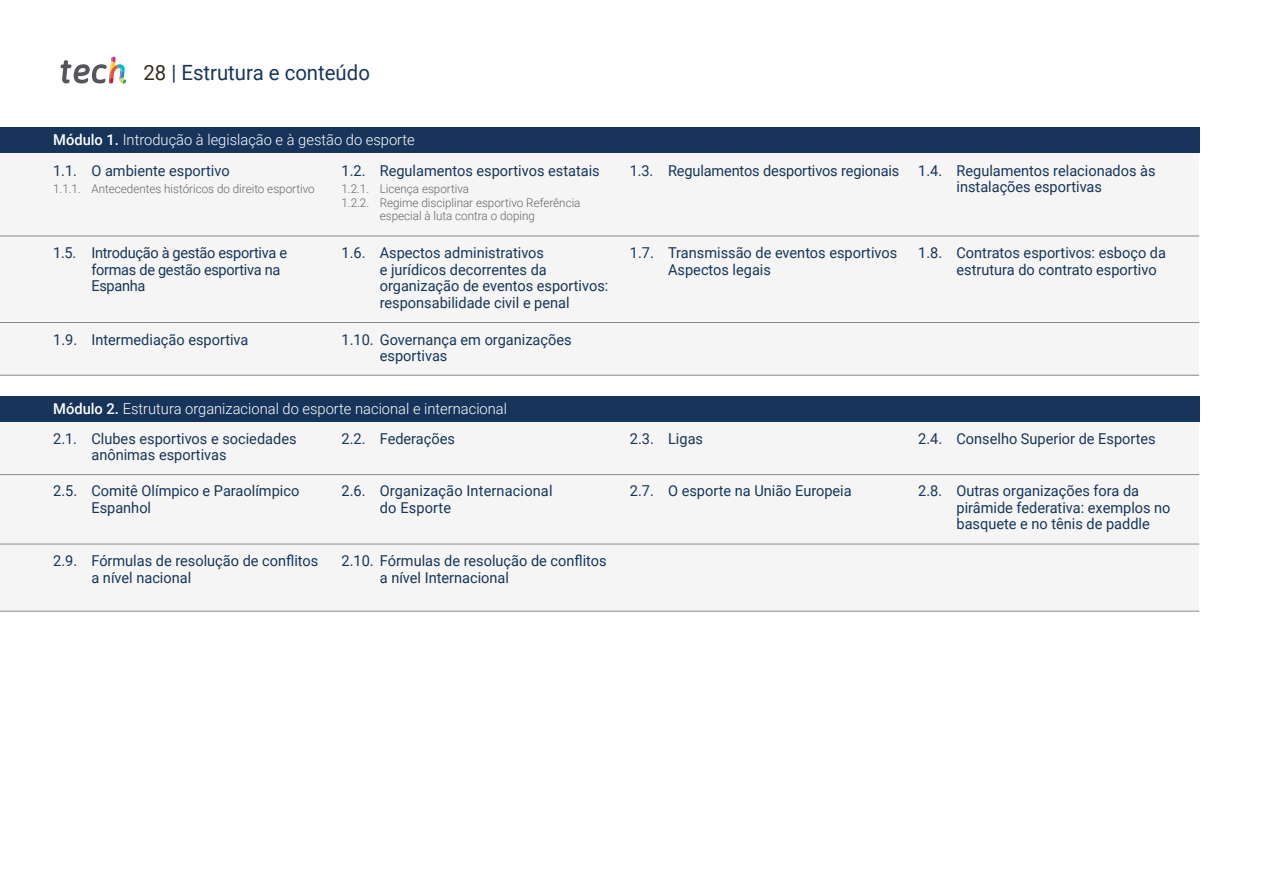
<style>
.page{position:relative;width:1263px;height:893px;background:#fff}
.page>*{position:absolute;margin:0;border:0;box-sizing:border-box;transform-origin:0 0}
.t1{font:21px "Roboto";color:#1a355c}
.t2{font:15px/16.5px "Roboto";color:#17355b}
.t3{font:300 15px "Roboto";color:#fff}
.t4{font:15px/16.5px "Roboto";letter-spacing:-.02em;color:#17355b}
.t5{font:300 12px "Roboto";color:#61646a}
.s1{color:#312e20}
.s2{font-weight:500}
</style>
<div class="page">
<svg style="left:61px;top:57px;width:65px;height:27px"></svg>
<div style="left:0;top:128px;width:1199px;height:247px;background:#f4f5f4"></div>
<div style="left:0;top:397px;width:1199px;height:214px;background:#f4f5f4"></div>
<div style="left:0;top:128px;width:1199px;height:25px;background:#17355b"></div>
<div style="left:0;top:397px;width:1199px;height:25px;background:#17355b"></div>
<hr style="left:0;top:322px;width:1199px;height:1px;background:#878a8e">
<hr style="left:0;top:236px;width:1199px;height:1px;background:#878a8e">
<hr style="left:0;top:474px;width:1199px;height:1px;background:#878a8e">
<hr style="left:0;top:544px;width:1199px;height:1px;background:#878a8e">
<hr style="left:0;top:611px;width:1199px;height:1px;background:#878a8e">
<hr style="left:0;top:375px;width:1199px;height:1px;background:#878a8e">
<h1 class="t1" style="left:144px;top:57px;width:228px"><span class="s1">28</span> | Estrutura e conteúdo</h1>
<p class="t3" style="left:53px;top:129px;width:363px"><span class="s2">Módulo 1.</span> Introdução à legislação e à gestão do esporte</p>
<p class="t2" style="left:53px;top:162px;width:178px">1.1. O ambiente esportivo</p>
<p class="t5" style="left:53px;top:181px;width:263px">1.1.1. Antecedentes históricos do direito esportivo</p>
<p class="t2" style="left:341px;top:162px;width:260px">1.2. Regulamentos esportivos estatais</p>
<p class="t5" style="left:341px;top:181px;width:129px">1.2.1. Licença esportiva</p>
<p class="t5" style="left:341px;top:194px;width:240px">1.2.2. Regime disciplinar esportivo Referência</p>
<p class="t5" style="left:380px;top:208px;width:157px">especial à luta contra o doping</p>
<p class="t2" style="left:630px;top:162px;width:271px">1.3. Regulamentos desportivos regionais</p>
<p class="t2" style="left:956px;top:162px;width:201px;text-indent:-38px">1.4. Regulamentos relacionados às instalações esportivas</p>
<p class="t4" style="left:91px;top:244px;width:197px;text-indent:-38px">1.5. Introdução à gestão esportiva e formas de gestão esportiva na<br>Espanha</p>
<p class="t2" style="left:380px;top:244px;width:230px;text-indent:-38px">1.6. Aspectos administrativos<br>e jurídicos decorrentes da organização de eventos esportivos: responsabilidade civil e penal</p>
<p class="t2" style="left:668px;top:244px;width:231px;text-indent:-38px">1.7. Transmissão de eventos esportivos<br>Aspectos legais</p>
<p class="t2" style="left:956px;top:244px;width:211px;text-indent:-38px">1.8. Contratos esportivos: esboço da estrutura do contrato esportivo</p>
<p class="t2" style="left:53px;top:330px;width:197px">1.9. Intermediação esportiva</p>
<p class="t2" style="left:380px;top:330px;width:193px;text-indent:-38px">1.10. Governança em organizações esportivas</p>
<p class="t3" style="left:53px;top:398px;width:455px"><span class="s2">Módulo 2.</span> Estrutura organizacional do esporte nacional e internacional</p>
<p class="t2" style="left:91px;top:430px;width:207px;text-indent:-38px">2.1. Clubes esportivos e sociedades anônimas esportivas</p>
<p class="t2" style="left:341px;top:430px;width:115px">2.2. Federações</p>
<p class="t2" style="left:630px;top:430px;width:75px">2.3. Ligas</p>
<p class="t2" style="left:918px;top:430px;width:239px">2.4. Conselho Superior de Esportes</p>
<p class="t2" style="left:91px;top:482px;width:209px;text-indent:-38px">2.5. Comitê Olímpico e Paraolímpico<br>Espanhol</p>
<p class="t2" style="left:380px;top:482px;width:174px;text-indent:-38px">2.6. Organização Internacional do Esporte</p>
<p class="t2" style="left:630px;top:482px;width:223px">2.7. O esporte na União Europeia</p>
<p class="t2" style="left:956px;top:482px;width:216px;text-indent:-38px">2.8. Outras organizações fora da pirâmide federativa: exemplos no basquete e no tênis de paddle</p>
<p class="t2" style="left:91px;top:552px;width:228px;text-indent:-38px">2.9. Fórmulas de resolução de conflitos a nível nacional</p>
<p class="t2" style="left:380px;top:552px;width:228px;text-indent:-38px">2.10. Fórmulas de resolução de conflitos a nível Internacional</p>
</div>
